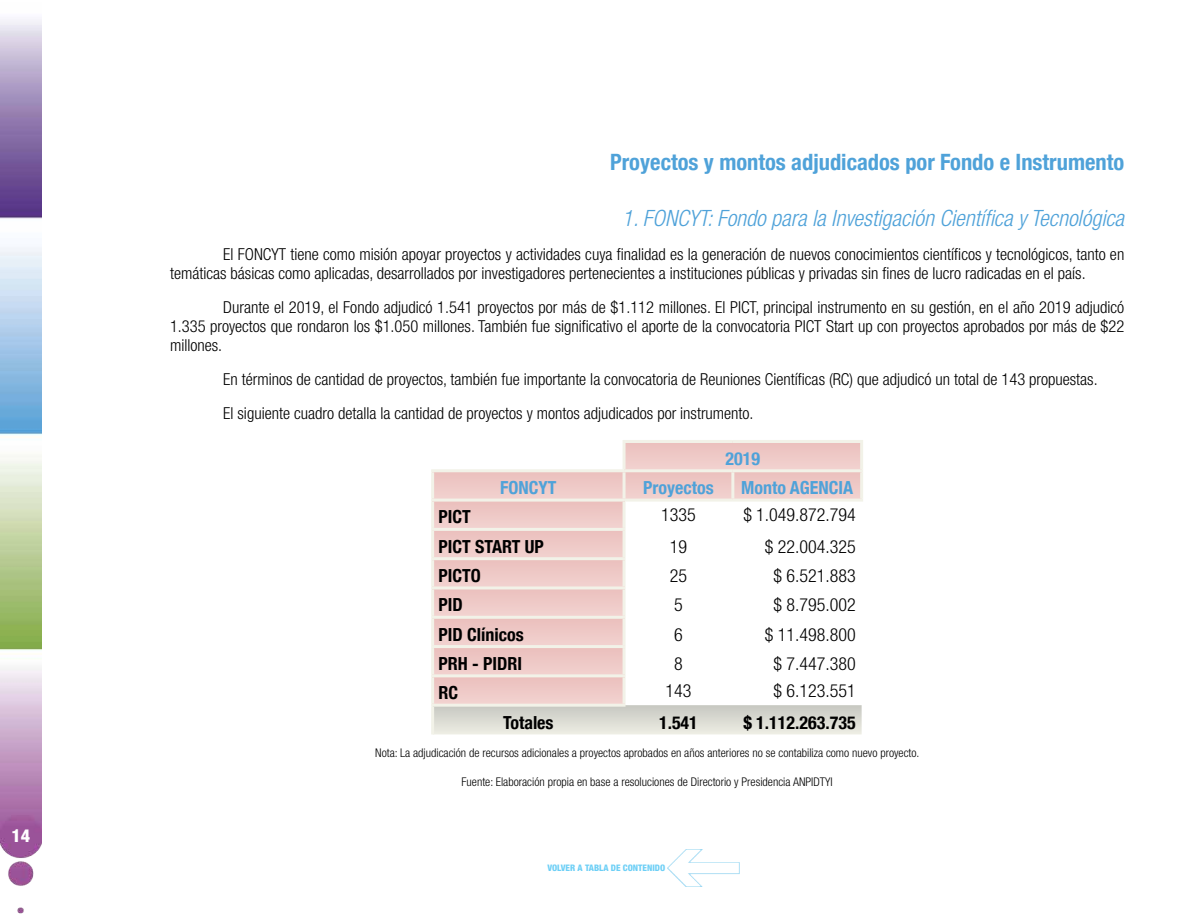
<style>
.page{position:relative;width:1188px;height:918px;background:#fff}
.page>*{position:absolute;margin:0;border:0;box-sizing:border-box;transform-origin:0 0}
.t1{font:italic 300 condensed 22.5px "Helvetica Neue LT Std";color:#4fa2d9}
.t2{font:700 condensed 22.5px "Helvetica Neue";color:#4fa2d9}
.t3{font:300 condensed 18px "Helvetica Neue LT Std";color:#000}
.t4{font:700 condensed 18px "Helvetica Neue";color:#000}
.t5{font:700 condensed 18px "Helvetica Neue";color:#4fa2d9}
.t6{font:800 condensed 18px "Helvetica Neue LT Std";color:#fff}
.t7{font:300 condensed 16.5px/18.9px "Helvetica Neue LT Std";color:#000}
.t8{font:300 condensed 12px "Helvetica Neue LT Std";color:#000}
.t9{font:800 condensed 9px "Helvetica Neue LT Std";color:#6dcff6}
</style>
<div class="page">
<img style="left:0;top:19px;width:42px;height:895px">
<img style="left:668px;top:850px;width:72px;height:37px">
<div style="left:624px;top:441px;width:238px;height:30px;background:#eec9c6"></div>
<div style="left:433px;top:471px;width:191px;height:29px;background:#eec9c7"></div>
<svg style="left:626px;top:472px;width:234px;height:27px;background:#eecac7"></svg>
<div style="left:433px;top:500px;width:191px;height:29px;background:#eec9c7"></div>
<div style="left:433px;top:529px;width:191px;height:30px;background:#eec9c6"></div>
<div style="left:433px;top:559px;width:191px;height:29px;background:#eec9c6"></div>
<div style="left:433px;top:588px;width:191px;height:29px;background:linear-gradient(to right,#eec9c7,#eec9c7)"></div>
<div style="left:433px;top:617px;width:191px;height:30px;background:#eec9c6"></div>
<div style="left:433px;top:647px;width:191px;height:29px;background:#eec8c6"></div>
<div style="left:433px;top:676px;width:191px;height:29px;background:#eecac7"></div>
<svg style="left:434px;top:705px;width:428px;height:29px;background:#dadad2"></svg>
<hr style="left:431px;top:469px;width:193px;height:3px;background:#f2f2e8">
<hr style="left:431px;top:472px;width:3px;height:27px;background:#f2f2e8">
<hr style="left:431px;top:707px;width:3px;height:27px;background:#f2f2e8">
<hr style="left:623px;top:443px;width:3px;height:26px;background:#f2f2e8">
<hr style="left:623px;top:472px;width:3px;height:27px;background:#f2f2e8">
<hr style="left:623px;top:440px;width:110px;height:3px;background:#f2f2e8">
<hr style="left:733px;top:440px;width:130px;height:3px;background:#f2f2e8">
<hr style="left:860px;top:443px;width:3px;height:26px;background:#f2f2e8">
<hr style="left:731px;top:472px;width:3px;height:27px;background:#f2f2e8">
<hr style="left:860px;top:472px;width:3px;height:27px;background:#f2f2e8">
<hr style="left:624px;top:469px;width:109px;height:3px;background:#f2f2e8">
<hr style="left:733px;top:469px;width:130px;height:3px;background:#f2f2e8">
<hr style="left:624px;top:499px;width:109px;height:3px;background:#f2f2e8">
<hr style="left:733px;top:499px;width:130px;height:3px;background:#f2f2e8">
<hr style="left:431px;top:502px;width:3px;height:26px;background:#f2f2e8">
<hr style="left:431px;top:531px;width:3px;height:26px;background:#f2f2e8">
<hr style="left:431px;top:560px;width:3px;height:26px;background:#f2f2e8">
<hr style="left:431px;top:589px;width:3px;height:27px;background:#f2f2e8">
<hr style="left:431px;top:619px;width:3px;height:26px;background:#f2f2e8">
<hr style="left:431px;top:648px;width:3px;height:26px;background:#f2f2e8">
<hr style="left:431px;top:677px;width:3px;height:27px;background:#f2f2e8">
<hr style="left:431px;top:499px;width:193px;height:3px;background:#f2f2e8">
<hr style="left:623px;top:502px;width:3px;height:26px;background:#f2f2e8">
<hr style="left:623px;top:531px;width:3px;height:26px;background:#f2f2e8">
<hr style="left:623px;top:560px;width:3px;height:26px;background:#f2f2e8">
<hr style="left:623px;top:589px;width:3px;height:27px;background:#f2f2e8">
<hr style="left:623px;top:619px;width:3px;height:26px;background:#f2f2e8">
<hr style="left:623px;top:648px;width:3px;height:26px;background:#f2f2e8">
<hr style="left:623px;top:677px;width:3px;height:27px;background:#f2f2e8">
<hr style="left:431px;top:528px;width:195px;height:3px;background:#f2f2e8">
<hr style="left:431px;top:557px;width:195px;height:3px;background:#f2f2e8">
<hr style="left:431px;top:586px;width:195px;height:3px;background:#f2f2e8">
<hr style="left:431px;top:616px;width:195px;height:3px;background:#f2f2e8">
<hr style="left:431px;top:645px;width:195px;height:3px;background:#f2f2e8">
<hr style="left:431px;top:674px;width:195px;height:3px;background:#f2f2e8">
<hr style="left:431px;top:704px;width:195px;height:3px;background:#f2f2e8">
<p class="t6" style="left:12px;top:825px;width:20px">14</p>
<h1 class="t2" style="left:610px;top:144px;width:516px">Proyectos y montos adjudicados por Fondo e Instrumento</h1>
<h1 class="t1" style="left:622px;top:205px;width:503px">1. FONCYT: Fondo para la Investigación Científica y Tecnológica</h1>
<p class="t7" style="left:170px;top:245px;width:956px;text-indent:53px">El FONCYT tiene como misión apoyar proyectos y actividades cuya finalidad es la generación de nuevos conocimientos científicos y tecnológicos, tanto en temáticas básicas como aplicadas, desarrollados por investigadores pertenecientes a instituciones públicas y privadas sin fines de lucro radicadas en el país.</p>
<p class="t7" style="left:170px;top:298px;width:956px;text-align:justify;text-indent:53px">Durante el 2019, el Fondo adjudicó 1.541 proyectos por más de $1.112 millones. El PICT, principal instrumento en su gestión, en el año 2019 adjudicó 1.335 proyectos que rondaron los $1.050 millones. También fue significativo el aporte de la convocatoria PICT Start up con proyectos aprobados por más de $22 millones.</p>
<p class="t7" style="left:223px;top:362px;width:876px;line-height:33.9px">En términos de cantidad de proyectos, también fue importante la convocatoria de Reuniones Científicas (RC) que adjudicó un total de 143 propuestas.<br>El siguiente cuadro detalla la cantidad de proyectos y montos adjudicados por instrumento.</p>
<p class="t5" style="left:726px;top:443px;width:36px">2019</p>
<p class="t5" style="left:500px;top:473px;width:58px">FONCYT</p>
<p class="t5" style="left:643px;top:473px;width:72px">Proyectos</p>
<p class="t5" style="left:741px;top:473px;width:113px">Monto AGENCIA</p>
<p class="t4" style="left:439px;top:502px;width:34px">PICT</p>
<p class="t3" style="left:661px;top:505px;width:36px">1335</p>
<p class="t3" style="left:743px;top:505px;width:114px">$ 1.049.872.794</p>
<p class="t4" style="left:439px;top:531px;width:107px">PICT START UP</p>
<p class="t3" style="left:670px;top:536px;width:19px">19</p>
<p class="t3" style="left:765px;top:536px;width:92px">$ 22.004.325</p>
<p class="t4" style="left:439px;top:561px;width:44px">PICTO</p>
<p class="t3" style="left:670px;top:565px;width:19px">25</p>
<p class="t3" style="left:774px;top:565px;width:84px">$ 6.521.883</p>
<p class="t4" style="left:439px;top:590px;width:26px">PID</p>
<p class="t3" style="left:674px;top:595px;width:10px">5</p>
<p class="t3" style="left:774px;top:595px;width:84px">$ 8.795.002</p>
<p class="t4" style="left:439px;top:619px;width:87px">PID Clínicos</p>
<p class="t3" style="left:674px;top:624px;width:10px">6</p>
<p class="t3" style="left:765px;top:624px;width:92px">$ 11.498.800</p>
<p class="t4" style="left:439px;top:649px;width:85px">PRH - PIDRI</p>
<p class="t3" style="left:674px;top:653px;width:10px">8</p>
<p class="t3" style="left:774px;top:653px;width:84px">$ 7.447.380</p>
<p class="t4" style="left:439px;top:678px;width:21px">RC</p>
<p class="t3" style="left:666px;top:680px;width:27px">143</p>
<p class="t3" style="left:774px;top:680px;width:84px">$ 6.123.551</p>
<p class="t4" style="left:503px;top:707px;width:52px">Totales</p>
<p class="t4" style="left:659px;top:707px;width:40px">1.541</p>
<p class="t4" style="left:743px;top:707px;width:114px">$ 1.112.263.735</p>
<p class="t8" style="left:375px;top:746px;width:546px">Nota: La adjudicación de recursos adicionales a proyectos aprobados en años anteriores no se contabiliza como nuevo proyecto.</p>
<p class="t8" style="left:462px;top:775px;width:373px">Fuente: Elaboración propia en base a resoluciones de Directorio y Presidencia ANPIDTYI</p>
<p class="t9" style="left:547px;top:862px;width:119px">VOLVER A TABLA DE CONTENIDO</p>
</div>
